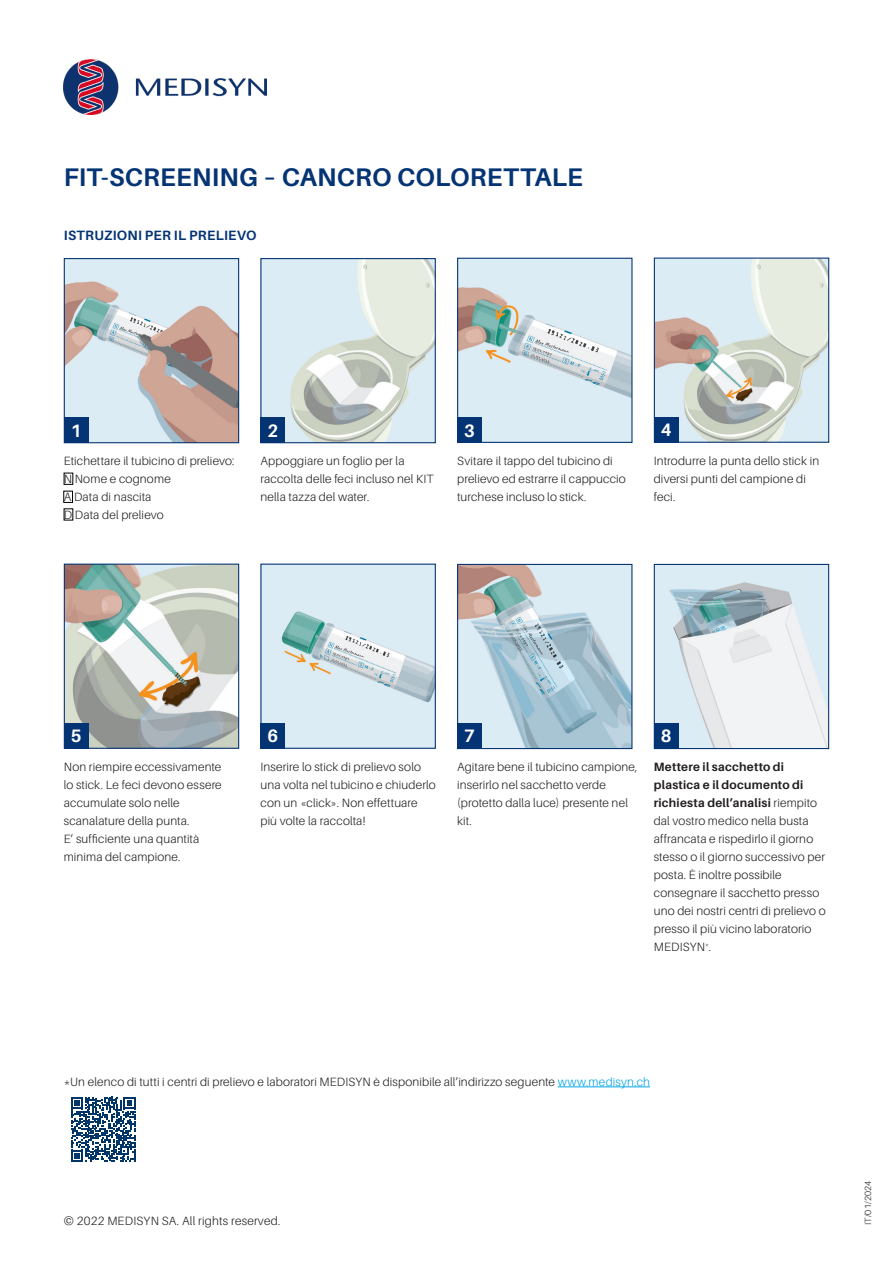
<style>
.page{position:relative;width:893px;height:1263px;background:#fff}
.page>*{position:absolute;margin:0;border:0;box-sizing:border-box;transform-origin:0 0}
.Titel{font:700 25.5px "Aileron";letter-spacing:.01em;color:#053474}
.t1{font:700 18px "Aileron";color:#fff;scale:.96 1}
.Lauftext{font:700 13.5px "Aileron";letter-spacing:.02em;color:#053474}
.Lauftext-2{font:300 12px/18px "Aileron";letter-spacing:.015em;color:#231f20}
.t2{font:300 9px "Aileron";letter-spacing:.02em;color:#231f20}
.s1{font-weight:700}
.s2{color:#00a4e6}
</style>
<div class="page">
<img style="left:64px;top:60px;width:202px;height:54px">
<img style="left:66px;top:260px;width:171px;height:181px">
<div style="left:64px;top:258px;width:175px;height:185px;border:1px solid #053474"></div>
<div style="left:64px;top:417px;width:25px;height:26px;background:#053474"></div>
<img style="left:262px;top:260px;width:172px;height:181px">
<div style="left:260px;top:258px;width:176px;height:185px;border:1px solid #053474"></div>
<div style="left:260px;top:417px;width:25px;height:26px;background:#053474"></div>
<img style="left:459px;top:260px;width:171px;height:181px">
<div style="left:457px;top:258px;width:175px;height:185px;border:1px solid #053474"></div>
<div style="left:457px;top:417px;width:25px;height:26px;background:#053474"></div>
<img style="left:66px;top:566px;width:171px;height:181px">
<div style="left:64px;top:564px;width:175px;height:185px;border:1px solid #053474"></div>
<div style="left:64px;top:723px;width:25px;height:26px;background:#053474"></div>
<img style="left:262px;top:566px;width:172px;height:181px">
<div style="left:260px;top:564px;width:176px;height:185px;border:1px solid #053474"></div>
<div style="left:260px;top:723px;width:25px;height:26px;background:#053474"></div>
<img style="left:656px;top:260px;width:171px;height:181px">
<div style="left:654px;top:258px;width:175px;height:185px;border:1px solid #053474"></div>
<div style="left:654px;top:417px;width:25px;height:26px;background:#053474"></div>
<img style="left:459px;top:566px;width:171px;height:181px">
<div style="left:457px;top:564px;width:175px;height:185px;border:1px solid #053474"></div>
<div style="left:457px;top:723px;width:25px;height:26px;background:#053474"></div>
<img style="left:656px;top:566px;width:171px;height:181px">
<div style="left:654px;top:564px;width:175px;height:185px;border:1px solid #053474"></div>
<div style="left:654px;top:723px;width:24px;height:26px;background:#053474"></div>
<hr style="left:558px;top:1086px;width:92px;height:1px;background:#00a4e6">
<div style="left:64px;top:491px;width:9px;height:12px;border:1px solid #000"></div>
<svg style="left:71px;top:1097px;width:65px;height:65px"></svg>
<p class="Titel" style="left:64px;top:162px;width:521px">FIT-SCREENING – CANCRO COLORETTALE</p>
<p class="Lauftext" style="left:64px;top:227px;width:194px">ISTRUZIONI PER IL PRELIEVO</p>
<p class="t1" style="left:71px;top:420px;width:13px">1</p>
<p class="t1" style="left:267px;top:420px;width:13px">2</p>
<p class="t1" style="left:464px;top:420px;width:13px">3</p>
<p class="Lauftext-2" style="left:64px;top:451px;width:172px">Etichettare il tubicino di prelievo:<br>N Nome e cognome<br>A Data di nascita<br>D Data del prelievo</p>
<p class="Lauftext-2" style="left:260px;top:451px;width:175px">Appoggiare un foglio per la raccolta delle feci incluso nel KIT nella tazza del water.</p>
<p class="Lauftext-2" style="left:457px;top:451px;width:170px">Svitare il tappo del tubicino di prelievo ed estrarre il cappuccio turchese incluso lo stick.</p>
<p class="t1" style="left:661px;top:420px;width:13px">4</p>
<p class="Lauftext-2" style="left:654px;top:451px;width:167px">Introdurre la punta dello stick in diversi punti del campione di feci.</p>
<p class="t1" style="left:71px;top:726px;width:13px">5</p>
<p class="t1" style="left:267px;top:726px;width:13px">6</p>
<p class="Lauftext-2" style="left:64px;top:757px;width:159px">Non riempire eccessivamente lo stick. Le feci devono essere accumulate solo nelle scanalature della punta.<br>E’ sufficiente una quantità minima del campione.</p>
<p class="Lauftext-2" style="left:260px;top:757px;width:177px">Inserire lo stick di prelievo solo una volta nel tubicino e chiuderlo con un «click». Non effettuare più volte la raccolta!</p>
<p class="t1" style="left:464px;top:726px;width:13px">7</p>
<p class="Lauftext-2" style="left:457px;top:757px;width:182px">Agitare bene il tubicino campione, inserirlo nel sacchetto verde (protetto dalla luce) presente nel kit.</p>
<p class="t1" style="left:661px;top:726px;width:13px">8</p>
<p class="Lauftext-2" style="left:654px;top:757px;width:173px"><span class="s1">Mettere il sacchetto di plastica e il documento di richiesta dell’analisi</span> riempito dal vostro medico nella busta affrancata e rispedirlo il giorno stesso o il giorno successivo per posta. È inoltre possibile consegnare il sacchetto presso uno dei nostri centri di prelievo o presso il più vicino laboratorio<br>MEDISYN<sup>*</sup>.</p>
<p class="Lauftext-2" style="left:64px;top:1072px;width:588px">*Un elenco di tutti i centri di prelievo e laboratori MEDISYN è disponibile all’indirizzo seguente <span class="s2">www.medisyn.ch</span></p>
<p class="Lauftext-2" style="left:64px;top:1212px;width:218px">© 2022 MEDISYN SA. All rights reserved.</p>
<p class="t2" style="left:863px;top:1225px;width:46px;rotate:-90deg">IT/01/2024</p>
</div>
